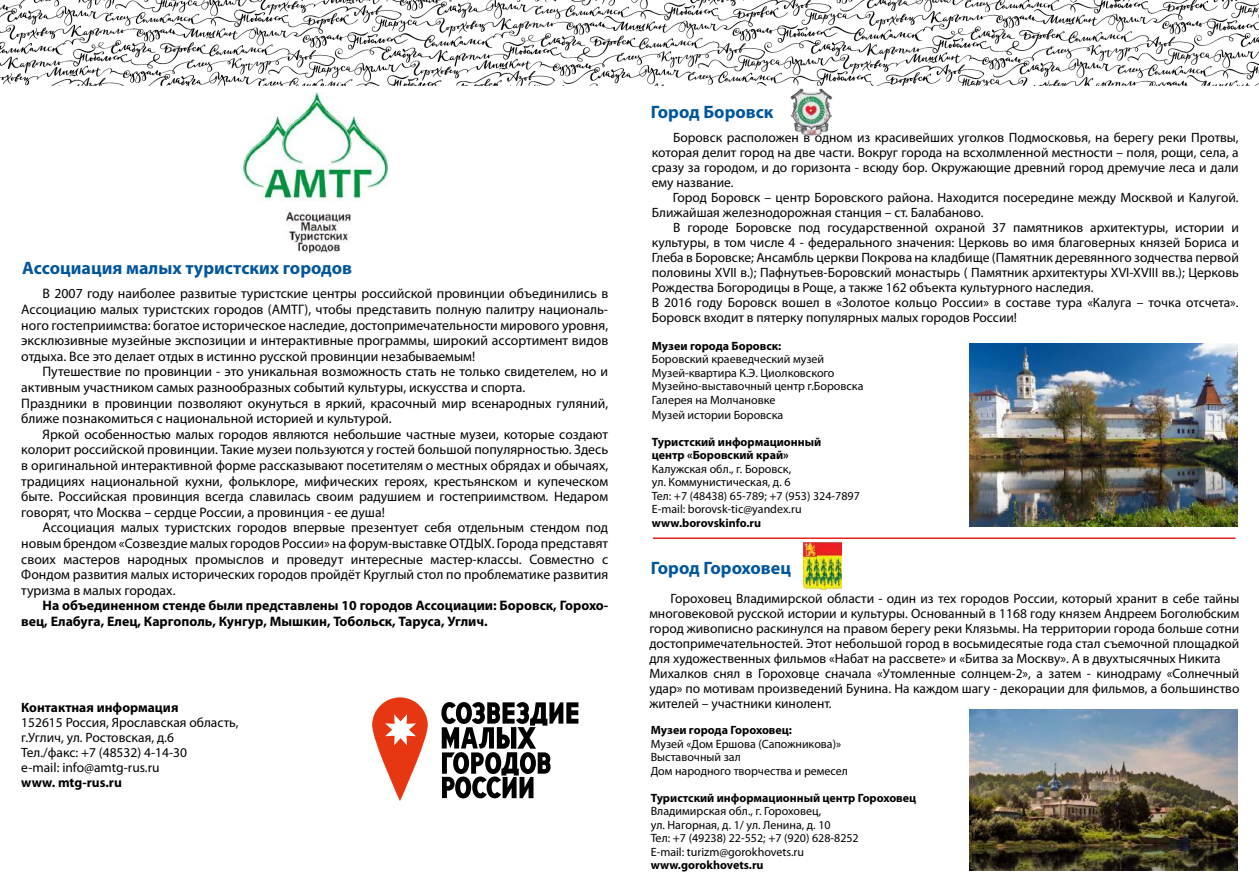
<style>
.page{position:relative;width:1259px;height:893px;background:#fff}
.page>*{position:absolute;margin:0;border:0;box-sizing:border-box;transform-origin:0 0}
.t1{font:700 18px "Myriad Pro";color:#00569d}
.t2{font:13.8px/15.6px "Myriad Pro";color:#000;text-align:justify}
.t3{font:700 13.8px/15.6px "Myriad Pro";color:#000}
.t4{font:13.5px/15px "Myriad Pro";color:#000}
.t5{font:700 13.5px "Myriad Pro";color:#000}
.t6{font:12px/13.5px "Myriad Pro";color:#000}
.t7{font:700 12px/13.5px "Myriad Pro";color:#000}
</style>
<div class="page">
<img style="left:969px;top:343px;width:268px;height:183px">
<img style="left:969px;top:709px;width:268px;height:162px">
<img style="left:804px;top:543px;width:37px;height:47px">
<img style="left:790px;top:88px;width:42px;height:47px">
<img style="left:244px;top:93px;width:143px;height:160px">
<hr style="left:653px;top:537px;width:582px;height:2px;background:#e5231f">
<svg style="left:441px;top:702px;width:137px;height:96px"></svg>
<svg style="left:372px;top:697px;width:56px;height:104px;fill:#e63612"></svg>
<svg style="left:385px;top:714px;width:31px;height:31px"></svg>
<img style="left:0;top:0;width:1259px;height:85px">
<h1 class="t1" style="left:22px;top:256px;width:331px">Ассоциация малых туристских городов</h1>
<p class="t2" style="left:21px;top:286px;width:588px;text-indent:21px">В 2007 году наиболее развитые туристские центры российской провинции объединились в Ассоциацию малых туристских городов (АМТГ), чтобы представить полную палитру националь&shy;ного гостеприимства: богатое историческое наследие, достопримечательности мирового уровня, эксклюзивные музейные экспозиции и интерактивные программы, широкий ассортимент видов отдыха. Все это делает отдых в истинно русской провинции незабываемым!</p>
<p class="t2" style="left:21px;top:364px;width:588px;text-align:left;text-indent:21px">Путешествие по провинции - это уникальная возможность стать не только свидетелем, но и активным участником самых разнообразных событий культуры, искусства и спорта.<br>Праздники в провинции позволяют окунуться в яркий, красочный мир всенародных гуляний, ближе познакомиться с национальной историей и культурой.</p>
<p class="t2" style="left:21px;top:426px;width:588px;text-indent:21px">Яркой особенностью малых городов являются небольшие частные музеи, которые создают колорит российской провинции. Такие музеи пользуются у гостей большой популярностью. Здесь в оригинальной интерактивной форме рассказывают посетителям о местных обрядах и обычаях, традициях национальной кухни, фольклоре, мифических героях, крестьянском и купеческом быте. Российская провинция всегда славилась своим радушием и гостеприимством. Недаром говорят, что Москва – сердце России, а провинция - ее душа!</p>
<p class="t2" style="left:21px;top:520px;width:588px;text-indent:21px">Ассоциация малых туристских городов впервые презентует себя отдельным стендом под новым брендом «Созвездие малых городов России» на форум-выставке ОТДЫХ. Города представят своих мастеров народных промыслов и проведут интересные мастер-классы. Совместно с Фондом развития малых исторических городов пройдёт Круглый стол по проблематике развития туризма в малых городах.</p>
<p class="t3" style="left:21px;top:597px;width:588px;text-indent:21px">На объединенном стенде были представлены 10 городов Ассоциации: Боровск, Горохо&shy;вец, Елабуга, Елец, Каргополь, Кунгур, Мышкин, Тобольск, Таруса, Углич.</p>
<h1 class="t1" style="left:651px;top:100px;width:124px">Город Боровск</h1>
<p class="t4" style="left:652px;top:130px;width:588px;text-align:justify;text-indent:21px">Боровск расположен в одном из красивейших уголков Подмосковья, на берегу реки Протвы, которая делит город на две части. Вокруг города на всхолмленной местности – поля, рощи, села, а сразу за городом, и до горизонта - всюду бор. Окружающие древний город дремучие леса и дали ему название.</p>
<p class="t4" style="left:652px;top:190px;width:588px;text-indent:21px">Город Боровск – центр Боровского района. Находится посередине между Москвой и Калугой.<br>Ближайшая железнодорожная станция – ст. Балабаново.</p>
<p class="t4" style="left:652px;top:220px;width:588px;text-indent:21px">В городе Боровске под государственной охраной 37 памятников архитектуры, истории и культуры, в том числе 4 - федерального значения: Церковь во имя благоверных князей Бориса и Глеба в Боровске; Ансамбль церкви Покрова на кладбище (Памятник деревянного зодчества первой половины XVII в.); Пафнутьев-Боровский монастырь ( Памятник архитектуры XVI-XVIII вв.); Церковь Рождества Богородицы в Роще, а также 162 объекта культурного наследия.<br>В 2016 году Боровск вошел в «Золотое кольцо России» в составе тура «Калуга – точка отсчета».<br>Боровск входит в пятерку популярных малых городов России!</p>
<p class="t7" style="left:652px;top:338px;width:131px">Музеи города Боровск:</p>
<p class="t6" style="left:652px;top:352px;width:213px">Боровский краеведческий музей<br>Музей-квартира К.Э. Циолковского<br>Музейно-выставочный центр г.Боровска<br>Галерея на Молчановке</p>
<p class="t6" style="left:652px;top:408px;width:133px">Музей истории Боровска</p>
<p class="t7" style="left:652px;top:434px;width:171px">Туристский информационный центр «Боровский край»</p>
<p class="t6" style="left:652px;top:462px;width:209px">Калужская обл., г. Боровск,<br>ул. Коммунистическая, д. 6<br>Тел: +7 (48438) 65-789; +7 (953) 324-7897<br>E-mail: borovsk-tic@yandex.ru</p>
<p class="t7" style="left:652px;top:515px;width:111px">www.borovskinfo.ru</p>
<h1 class="t1" style="left:651px;top:556px;width:142px">Город Гороховец</h1>
<p class="t4" style="left:649px;top:591px;width:591px;text-indent:21px">Гороховец Владимирской области - один из тех городов России, который хранит в себе тайны многовековой русской истории и культуры. Основанный в 1168 году князем Андреем Боголюбским город живописно раскинулся на правом берегу реки Клязьмы. На территории города больше сотни достопримечательностей. Этот небольшой город в восьмидесятые года стал съемочной площадкой для художественных фильмов «Набат на рассвете» и «Битва за Москву». А в двухтысячных Никита Михалков снял в Гороховце сначала «Утомленные солнцем-2», а затем - кинодраму «Солнечный удар» по мотивам произведений Бунина. На каждом шагу - декорации для фильмов, а большинство</p>
<p class="t5" style="left:21px;top:698px;width:159px">Контактная информация</p>
<p class="t4" style="left:649px;top:696px;width:184px">жителей – участники кинолент.</p>
<p class="t4" style="left:21px;top:714px;width:219px">152615 Россия, Ярославская область, г.Углич, ул. Ростовская, д.6<br>Тел./факс: +7 (48532) 4-14-30<br>e-mail: info@amtg-rus.ru</p>
<p class="t5" style="left:21px;top:773px;width:102px">www. mtg-rus.ru</p>
<p class="t7" style="left:651px;top:723px;width:143px">Музеи города Гороховец:</p>
<p class="t6" style="left:651px;top:736px;width:199px">Музей «Дом Ершова (Сапожникова)»<br>Выставочный зал<br>Дом народного творчества и ремесел</p>
<p class="t7" style="left:651px;top:790px;width:267px">Туристский информационный центр Гороховец</p>
<p class="t6" style="left:651px;top:804px;width:209px">Владимирская обл., г. Гороховец,<br>ул. Нагорная, д. 1/ ул. Ленина, д. 10<br>Тел: +7 (49238) 22-552; +7 (920) 628-8252<br>E-mail: turizm@gorokhovets.ru</p>
<p class="t7" style="left:651px;top:858px;width:114px">www.gorokhovets.ru</p>
</div>
